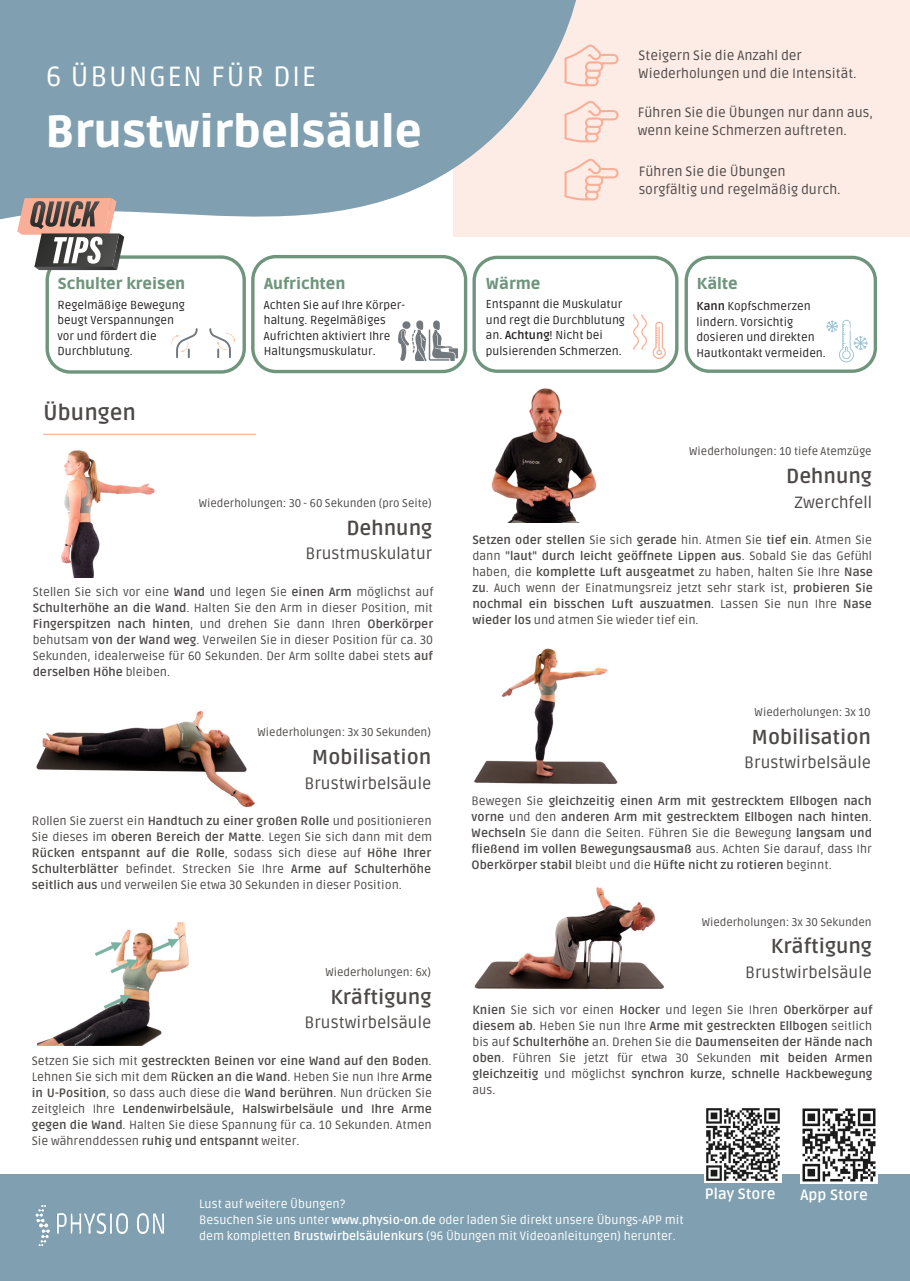
<style>
.page{position:relative;width:910px;height:1281px;background:#fff}
.page>*{position:absolute;margin:0;border:0;box-sizing:border-box;transform-origin:0 0}
.t1{font:900 44.55px "Ruda";color:#fff}
.t2{font:27.9px "Ruda";letter-spacing:.05em;color:#fff}
.t3{font:700 21.6px "Ruda";color:#4c4948}
.t4{font:700 20.1px "Ruda";color:#4c4948}
.t5{font:16.35px "Ruda";color:#4c4948}
.t6{font:900 15.75px "Ruda";color:#6f957d}
.t7{font:700 14.85px "Ruda";color:#fff}
.t8{font:13.5px/18px "Ruda";color:#4c4948}
.t9{font:12px/16px "Ruda";color:#4c4948;text-align:justify}
.t10{font:700 12px/16px "Ruda";color:#4c4948;text-align:justify}
.t11{font:12px/16px "Ruda";color:#fff}
.t12{font:11.55px/15.5px "Ruda";color:#231f20}
.t13{font:11.25px "Ruda";color:#4c4948}
.s1{font-weight:700}
.s2{font-weight:400}
</style>
<div class="page">
<div style="left:453px;top:0;width:457px;height:236px;background:#fdebe5"></div>
<hr style="left:43px;top:433px;width:213px;height:2px;background:#f9af97">
<svg style="left:0;top:0;width:595px;height:220px;background:#89a5b4"></svg>
<svg style="left:565px;top:45px;width:54px;height:41px"></svg>
<svg style="left:565px;top:101px;width:54px;height:41px"></svg>
<div style="left:0;top:1173px;width:910px;height:107px;background:#80a0b1"></div>
<img style="left:35px;top:1205px;width:129px;height:41px">
<img style="left:705px;top:1108px;width:76px;height:74px">
<img style="left:801px;top:1108px;width:76px;height:74px">
<svg style="left:685px;top:256px;width:192px;height:117px"></svg>
<svg style="left:17px;top:159px;width:662px;height:214px"></svg>
<img style="left:61px;top:450px;width:94px;height:127px">
<img style="left:36px;top:711px;width:219px;height:97px">
<img style="left:37px;top:922px;width:152px;height:123px">
<img style="left:491px;top:388px;width:106px;height:134px">
<img style="left:474px;top:648px;width:144px;height:136px">
<img style="left:474px;top:887px;width:190px;height:102px">
<h2 class="t2" style="left:46px;top:61px;width:272px">6 ÜBUNGEN FÜR DIE</h2>
<h1 class="t1" style="left:46px;top:106px;width:378px">Brustwirbelsäule</h1>
<h3 class="t6" style="left:58px;top:275px;width:129px">Schulter kreisen</h3>
<p class="t12" style="left:57px;top:297px;width:129px">Regelmäßige Bewegung beugt Verspannungen</p>
<p class="t12" style="left:57px;top:328px;width:101px">vor und fördert die<br>Durchblutung.</p>
<h3 class="t3" style="left:43px;top:400px;width:94px">Übungen</h3>
<h3 class="t6" style="left:264px;top:274px;width:83px">Aufrichten</h3>
<p class="t12" style="left:264px;top:313px;width:128px">haltung. Regelmäßiges<br>Aufrichten aktiviert Ihre<br>Haltungsmuskulatur.</p>
<p class="t12" style="left:264px;top:297px;width:143px">Achten Sie auf Ihre Körper-</p>
<p class="t13" style="left:199px;top:496px;width:235px">Wiederholungen: 30 - 60 Sekunden (pro Seite)</p>
<h3 class="t4" style="left:346px;top:516px;width:87px">Dehnung</h3>
<h3 class="t5" style="left:305px;top:544px;width:128px">Brustmuskulatur</h3>
<p class="t9" style="left:33px;top:583px;width:402px">Stellen Sie sich vor eine <span class="s1">Wand</span> und legen Sie <span class="s1">einen Arm</span> möglichst auf <span class="s1">Schulterhöhe an die Wand</span>. Halten Sie den Arm in dieser Position, mit <span class="s1">Fingerspitzen nach hinten</span>, und drehen Sie dann Ihren <span class="s1">Oberkörper </span>behutsam <span class="s1">von der Wand weg</span>. Verweilen Sie in dieser Position für ca. 30<br>Sekunden, idealerweise für 60 Sekunden. Der Arm sollte dabei stets <span class="s1">auf derselben Höhe</span> bleiben.</p>
<p class="t13" style="left:258px;top:725px;width:175px">Wiederholungen: 3x 30 Sekunden)</p>
<h3 class="t4" style="left:312px;top:745px;width:121px">Mobilisation</h3>
<h3 class="t5" style="left:305px;top:773px;width:128px">Brustwirbelsäule</h3>
<p class="t9" style="left:32px;top:812px;width:402px">Rollen Sie zuerst ein <span class="s1">Handtuch zu einer großen Rolle</span> und positionieren Sie dieses im <span class="s1">oberen Bereich der Matte</span>. Legen Sie sich dann mit dem <span class="s1">Rücken entspannt auf die Rolle</span>, sodass sich diese auf <span class="s1">Höhe Ihrer Schulterblätter</span> befindet. Strecken Sie Ihre <span class="s1">Arme auf Schulterhöhe seitlich aus</span> und verweilen Sie etwa 30 Sekunden in dieser Position.</p>
<p class="t13" style="left:325px;top:965px;width:107px">Wiederholungen: 6x)</p>
<h3 class="t4" style="left:330px;top:984px;width:102px">Kräftigung</h3>
<h3 class="t5" style="left:305px;top:1012px;width:128px">Brustwirbelsäule</h3>
<p class="t9" style="left:32px;top:1052px;width:402px">Setzen Sie sich mit <span class="s1">gestreckten Beinen vor eine Wand auf den Boden</span>.<br>Lehnen Sie sich mit dem <span class="s1">Rücken an die Wand</span>. Heben Sie nun Ihre <span class="s1">Arme in U-Position</span>, so dass auch diese die <span class="s1">Wand berühren</span>. Nun drücken Sie zeitgleich Ihre <span class="s1">Lendenwirbelsäule, Halswirbelsäule und Ihre Arme gegen die Wand</span>. Halten Sie diese Spannung für ca. 10 Sekunden. Atmen Sie währenddessen <span class="s1">ruhig und entspannt</span> weiter.</p>
<p class="t8" style="left:639px;top:47px;width:220px">Steigern Sie die Anzahl der<br>Wiederholungen und die Intensität.</p>
<p class="t8" style="left:638px;top:104px;width:237px">Führen Sie die Übungen nur dann aus, wenn keine Schmerzen auftreten.</p>
<p class="t8" style="left:639px;top:162px;width:204px">Führen Sie die Übungen sorgfältig und regelmäßig durch.</p>
<h3 class="t6" style="left:486px;top:274px;width:56px">Wärme</h3>
<p class="t12" style="left:486px;top:297px;width:141px">Entspannt die Muskulatur und regt die Durchblutung an. <span class="s1">Achtung</span>! Nicht bei pulsierenden Schmerzen.</p>
<h3 class="t6" style="left:697px;top:275px;width:42px">Kälte</h3>
<p class="t12" style="left:697px;top:299px;width:131px"><span class="s1">Kann</span> Kopfschmerzen lindern. Vorsichtig dosieren und direkten<br>Hautkontakt vermeiden.</p>
<p class="t13" style="left:689px;top:445px;width:184px">Wiederholungen: 10 tiefe Atemzüge</p>
<h3 class="t4" style="left:786px;top:464px;width:87px">Dehnung</h3>
<h3 class="t5" style="left:794px;top:492px;width:79px">Zwerchfell</h3>
<p class="t9" style="left:472px;top:532px;width:402px"><span class="s1">Setzen oder stellen</span> Sie sich <span class="s1">gerade</span> hin. Atmen Sie <span class="s1">tief ein</span>. Atmen Sie dann <span class="s1">"laut" durch leicht geöffnete Lippen aus</span>. Sobald Sie das Gefühl haben, die <span class="s1">komplette Luft ausgeatmet</span> zu haben, halten Sie Ihre <span class="s1">Nase zu</span>. Auch wenn der Einatmungsreiz jetzt sehr stark ist, <span class="s1">probieren Sie nochmal ein bisschen Luft auszuatmen</span>. Lassen Sie nun Ihre <span class="s1">Nase wieder los</span> und atmen Sie wieder tief ein.</p>
<p class="t13" style="left:755px;top:705px;width:118px">Wiederholungen: 3x 10</p>
<h3 class="t4" style="left:752px;top:725px;width:121px">Mobilisation</h3>
<h3 class="t5" style="left:744px;top:753px;width:128px">Brustwirbelsäule</h3>
<p class="t10" style="left:472px;top:792px;width:402px"><span class="s2">Bewegen Sie</span> gleichzeitig einen Arm mit gestrecktem Ellbogen nach vorne <span class="s2">und den</span> anderen Arm mit gestrecktem Ellbogen nach hinten<span class="s2">.<br></span>Wechseln <span class="s2">Sie dann die Seiten. Führen Sie die Bewegung</span> langsam und fließend im vollen Bewegungsausmaß <span class="s2">aus. Achten Sie darauf, dass Ihr </span>Oberkörper stabil <span class="s2">bleibt und die</span> Hüfte nicht zu rotieren <span class="s2">beginnt.</span></p>
<p class="t13" style="left:702px;top:914px;width:171px">Wiederholungen: 3x 30 Sekunden</p>
<h3 class="t4" style="left:771px;top:934px;width:102px">Kräftigung</h3>
<h3 class="t5" style="left:745px;top:962px;width:128px">Brustwirbelsäule</h3>
<p class="t10" style="left:472px;top:1002px;width:402px">Knien <span class="s2">Sie sich vor einen</span> Hocker <span class="s2">und legen Sie Ihren</span> Oberkörper auf diesem ab<span class="s2">. Heben Sie nun Ihre</span> Arme mit gestreckten Ellbogen <span class="s2">seitlich bis auf</span> Schulterhöhe <span class="s2">an. Drehen Sie die</span> Daumenseiten der Hände nach oben<span class="s2">. Führen Sie jetzt für etwa 30 Sekunden</span> mit beiden Armen gleichzeitig <span class="s2">und möglichst</span> synchron kurze, schnelle Hackbewegung <span class="s2">aus.</span></p>
<p class="t11" style="left:199px;top:1195px;width:486px">Lust auf weitere Übungen?<br>Besuchen Sie uns unter <span class="s1">www.physio-on.de</span> oder laden Sie direkt unsere Übungs-APP mit dem kompletten <span class="s1">Brustwirbelsäulenkurs</span> (96 Übungen mit Videoanleitungen) herunter.</p>
<p class="t7" style="left:705px;top:1185px;width:72px">Play Store</p>
<p class="t7" style="left:801px;top:1185px;width:69px">App Store</p>
</div>
